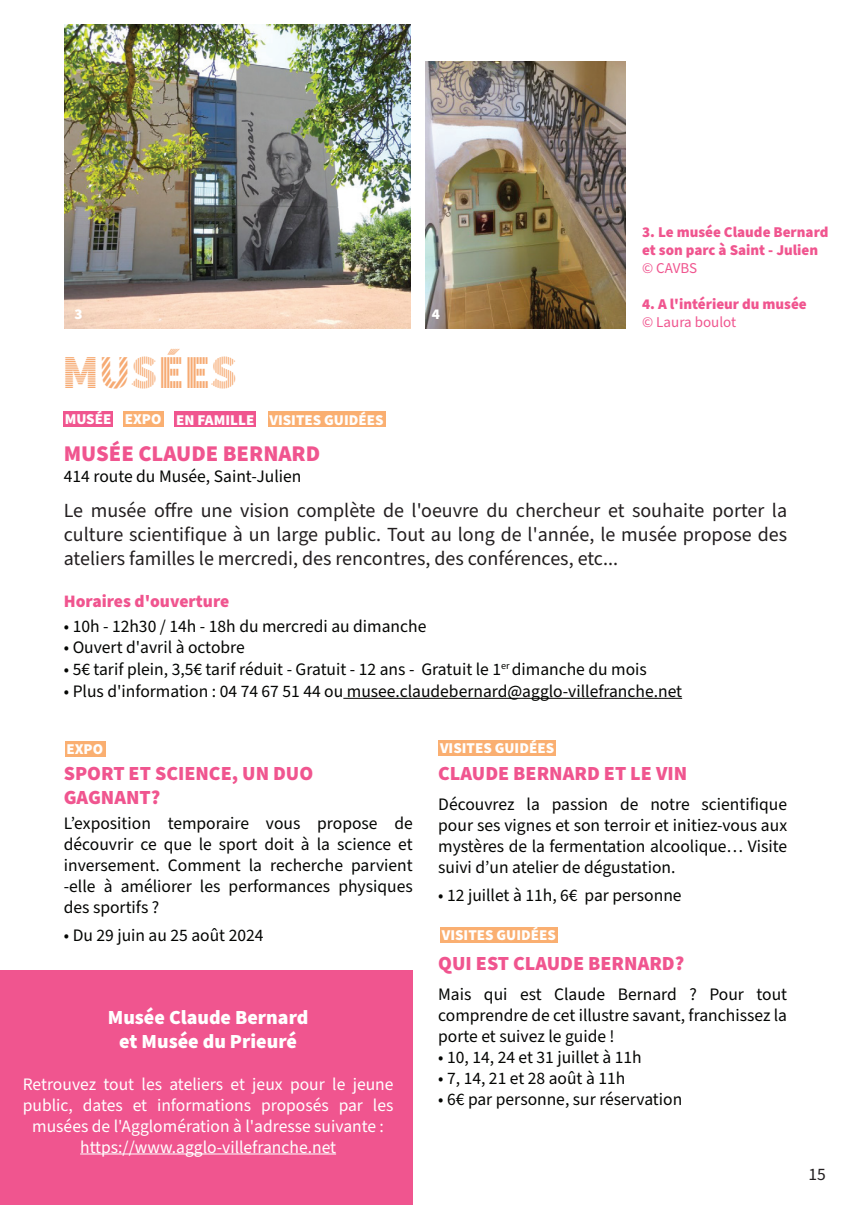
<style>
.page{position:relative;width:851px;height:1205px;background:#fff}
.page>*{position:absolute;margin:0;border:0;box-sizing:border-box;transform-origin:0 0}
.t1{font:900 47.5px "Source Sans Pro DISPLAYV2";color:#f6aa73}
.t2{font:900 22.5px "Source Sans Pro";color:#f0558f}
.t3{font:20px/24px "Source Sans Pro";color:#231f20;text-align:justify}
.t4{font:900 20px/24px "Source Sans Pro";color:#f0558f}
.t5{font:900 20px "Source Sans Pro";color:#fff}
.t6{font:17.5px/21px "Source Sans Pro";color:#040503;text-align:justify}
.t7{font:17.5px/21px "Source Sans Pro";color:#fff;text-align:center}
.t8{font:900 17.5px "Source Sans Pro";color:#f0558f}
.t9{font:17.5px "Source Sans Pro";color:#231f20}
.t10{font:900 15px "Source Sans Pro";color:#fff}
.t11{font:900 15px/18px "Source Sans Pro";color:#f0558f}
.t12{font:15px "Source Sans Pro";color:#f0558f}
</style>
<div class="page">
<hr style="left:343px;top:698px;width:339px;height:1px;background:#040503">
<div style="left:268px;top:411px;width:117px;height:16px;background:#faaf71"></div>
<div style="left:64px;top:411px;width:49px;height:16px;background:#f0558f"></div>
<div style="left:123px;top:411px;width:41px;height:16px;background:#faaf71"></div>
<div style="left:174px;top:411px;width:82px;height:16px;background:#f0558f"></div>
<div style="left:65px;top:741px;width:40px;height:16px;background:#faaf71"></div>
<div style="left:438px;top:740px;width:118px;height:16px;background:#faaf71"></div>
<div style="left:0;top:970px;width:412px;height:235px;background:#f0558f"></div>
<hr style="left:80px;top:1153px;width:256px;height:1px;background:#fff">
<img style="left:65px;top:25px;width:346px;height:303px">
<img style="left:425px;top:62px;width:200px;height:266px">
<div style="left:440px;top:927px;width:117px;height:16px;background:#faaf71"></div>
<p class="t10" style="left:74px;top:303px;width:10px">3</p>
<p class="t10" style="left:432px;top:303px;width:10px">4</p>
<p class="t1" style="left:62px;top:348px;width:177px">MUSÉEs</p>
<p class="t10" style="left:65px;top:409px;width:48px">MUSÉE</p>
<p class="t10" style="left:125px;top:409px;width:38px">EXPO</p>
<p class="t10" style="left:176px;top:409px;width:80px">EN FAMILLE</p>
<p class="t10" style="left:269px;top:409px;width:116px">VISITES GUIDÉES</p>
<p class="t11" style="left:642px;top:223px;width:188px">3. Le musée Claude Bernard et son parc à Saint - Julien</p>
<p class="t12" style="left:642px;top:257px;width:57px">© CAVBS</p>
<p class="t11" style="left:642px;top:295px;width:166px">4. A l'intérieur du musée</p>
<p class="t12" style="left:642px;top:311px;width:95px">© Laura boulot</p>
<p class="t2" style="left:64px;top:438px;width:258px">MUSÉE CLAUDE BERNARD</p>
<p class="t6" style="left:64px;top:467px;width:239px">414 route du Musée, Saint-Julien</p>
<p class="t3" style="left:64px;top:499px;width:724px">Le musée offre une vision complète de l'oeuvre du chercheur et souhaite porter la culture scientifique à un large public. Tout au long de l'année, le musée propose des ateliers familles le mercredi, des rencontres, des conférences, etc...</p>
<p class="t8" style="left:64px;top:589px;width:167px">Horaires d'ouverture</p>
<p class="t6" style="left:64px;top:617px;width:364px">• 10h - 12h30 / 14h - 18h du mercredi au dimanche</p>
<p class="t6" style="left:64px;top:638px;width:182px">• Ouvert d'avril à octobre</p>
<p class="t6" style="left:64px;top:659px;width:584px">• 5€ tarif plein, 3,5€ tarif réduit - Gratuit - 12 ans - Gratuit le 1<sup>er</sup> dimanche du mois</p>
<p class="t6" style="left:64px;top:681px;width:619px">• Plus d'information : 04 74 67 51 44 ou musee.claudebernard@agglo-villefranche.net</p>
<p class="t10" style="left:66px;top:739px;width:38px">EXPO</p>
<p class="t4" style="left:64px;top:762px;width:251px">SPORT ET SCIENCE, UN DUO<br>GAGNANT?</p>
<p class="t6" style="left:64px;top:813px;width:350px">L’exposition temporaire vous propose de découvrir ce que le sport doit à la science et inversement. Comment la recherche parvient -elle à améliorer les performances physiques des sportifs ?</p>
<p class="t6" style="left:64px;top:925px;width:201px">• Du 29 juin au 25 août 2024</p>
<p class="t5" style="left:108px;top:1003px;width:202px">Musée Claude Bernard</p>
<p class="t5" style="left:119px;top:1027px;width:179px">et Musée du Prieuré</p>
<p class="t7" style="left:23px;top:1074px;width:372px">Retrouvez tout les ateliers et jeux pour le jeune public, dates et informations proposés par les musées de l'Agglomération à l'adresse suivante :</p>
<p class="t7" style="left:80px;top:1137px;width:257px">https://www.agglo-villefranche.net</p>
<p class="t10" style="left:440px;top:738px;width:116px">VISITES GUIDÉES</p>
<p class="t4" style="left:438px;top:762px;width:250px">CLAUDE BERNARD ET LE VIN</p>
<p class="t6" style="left:438px;top:794px;width:350px">Découvrez la passion de notre scientifique pour ses vignes et son terroir et initiez-vous aux mystères de la fermentation alcoolique… Visite suivi d’un atelier de dégustation.</p>
<p class="t6" style="left:438px;top:885px;width:245px">• 12 juillet à 11h, 6€ par personne</p>
<p class="t10" style="left:441px;top:925px;width:116px">VISITES GUIDÉES</p>
<p class="t4" style="left:438px;top:951px;width:247px">QUI EST CLAUDE BERNARD?</p>
<p class="t6" style="left:438px;top:984px;width:350px">Mais qui est Claude Bernard ? Pour tout comprendre de cet illustre savant, franchissez la porte et suivez le guide !</p>
<p class="t6" style="left:438px;top:1047px;width:205px">• 10, 14, 24 et 31 juillet à 11h</p>
<p class="t6" style="left:438px;top:1068px;width:188px">• 7, 14, 21 et 28 août à 11h</p>
<p class="t6" style="left:438px;top:1089px;width:245px">• 6€ par personne, sur réservation</p>
<p class="t9" style="left:808px;top:1163px;width:19px">15</p>
</div>
